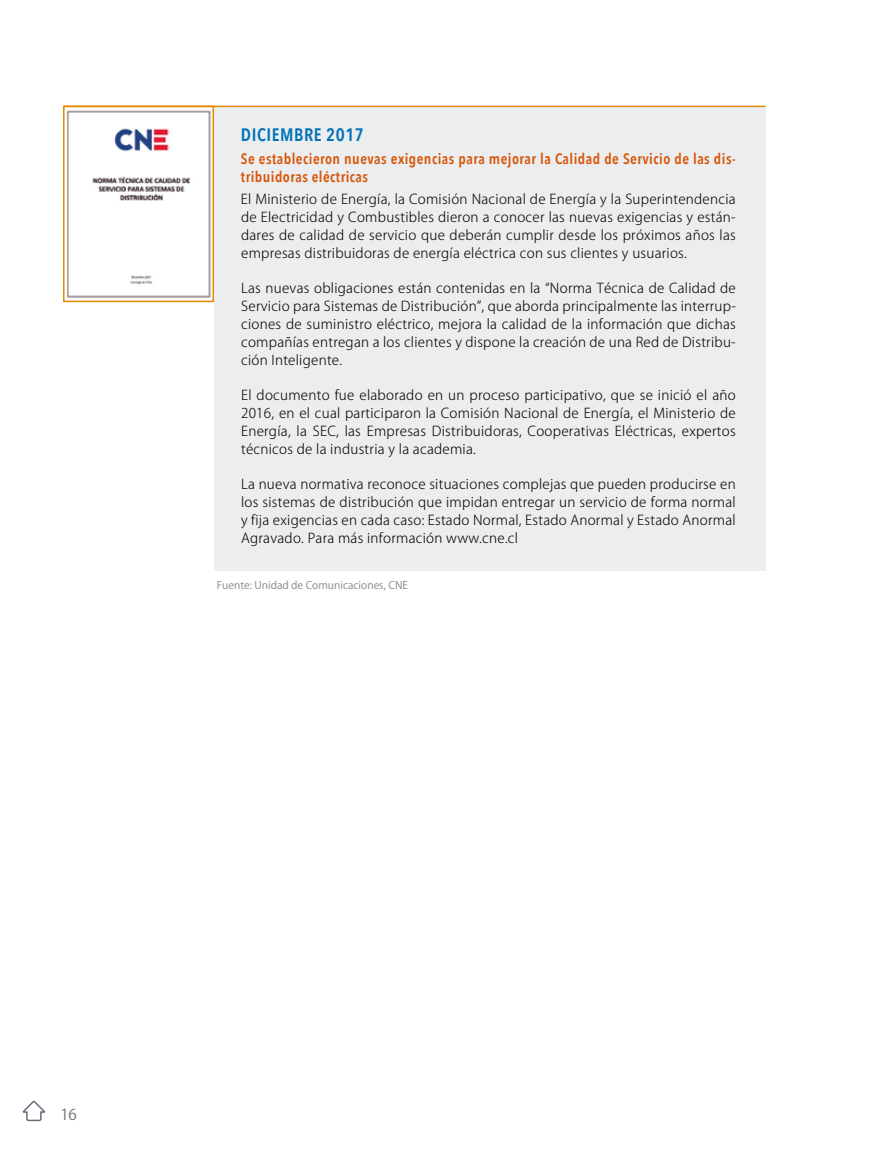
<style>
.page{position:relative;width:893px;height:1149px;background:#fff}
.page>*{position:absolute;margin:0;border:0;box-sizing:border-box;transform-origin:0 0}
.t1{font:600 18px "Avenir Next Condensed";letter-spacing:.03em;color:#0072b6}
.t2{font:600 15px/18px "Avenir Next Condensed";letter-spacing:.03em;color:#d85509}
.t3{font:15px "Koz Go Pr 6 N";color:#706f6f}
.t4{font:300 13.5px/18px "Koz Go Pro";letter-spacing:.02em;color:#000;text-align:justify}
.t5{font:10.5px "Koz Go Pr 6 N";color:#878787}
</style>
<div class="page">
<img style="left:66px;top:110px;width:145px;height:188px">
<div style="left:63px;top:106px;width:151px;height:196px;border:2px solid #e18800"></div>
<div style="left:214px;top:106px;width:551px;height:464px;background:#ebedee"></div>
<hr style="left:64px;top:106px;width:701px;height:1px;background:#e18800">
<svg style="left:22px;top:1100px;width:23px;height:21px"></svg>
<h1 class="t1" style="left:241px;top:119px;width:124px">DICIEMBRE 2017</h1>
<p class="t2" style="left:241px;top:149px;width:496px">Se establecieron nuevas exigencias para mejorar la Calidad de Servicio de las dis&shy;tribuidoras eléctricas</p>
<p class="t4" style="left:241px;top:190px;width:496px">El Ministerio de Energía, la Comisión Nacional de Energía y la Superintendencia de Electricidad y Combustibles dieron a conocer las nuevas exigencias y están&shy;dares de calidad de servicio que deberán cumplir desde los próximos años las empresas distribuidoras de energía eléctrica con sus clientes y usuarios.</p>
<p class="t4" style="left:241px;top:279px;width:496px">Las nuevas obligaciones están contenidas en la “Norma Técnica de Calidad de Servicio para Sistemas de Distribución”, que aborda principalmente las interrup&shy;ciones de suministro eléctrico, mejora la calidad de la información que dichas compañías entregan a los clientes y dispone la creación de una Red de Distribu&shy;ción Inteligente.</p>
<p class="t4" style="left:241px;top:386px;width:496px">El documento fue elaborado en un proceso participativo, que se inició el año 2016, en el cual participaron la Comisión Nacional de Energía, el Ministerio de Energía, la SEC, las Empresas Distribuidoras, Cooperativas Eléctricas, expertos técnicos de la industria y la academia.</p>
<p class="t4" style="left:241px;top:475px;width:496px">La nueva normativa reconoce situaciones complejas que pueden producirse en los sistemas de distribución que impidan entregar un servicio de forma normal y fija exigencias en cada caso: Estado Normal, Estado Anormal y Estado Anormal Agravado. Para más información www.cne.cl</p>
<p class="t5" style="left:217px;top:579px;width:193px">Fuente: Unidad de Comunicaciones, CNE</p>
<p class="t3" style="left:60px;top:1105px;width:18px">16</p>
</div>
